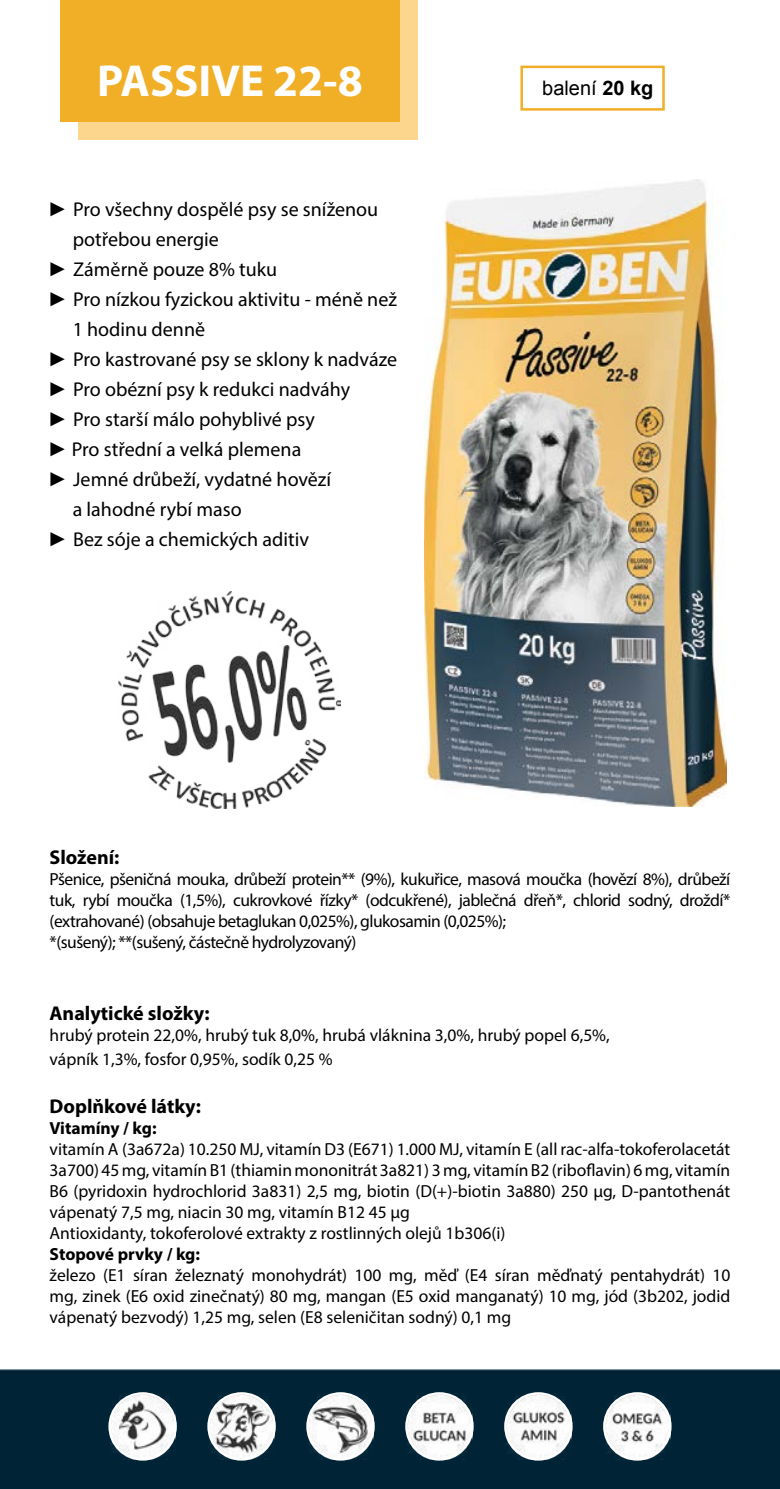
<style>
.page{position:relative;width:780px;height:1489px;background:#fff}
.page>*{position:absolute;margin:0;border:0;box-sizing:border-box;transform-origin:0 0}
.t1{font:700 45px "Myriad Pro";color:#fff}
.t2{font:20px "Myriad Pro";color:#000}
.t3{font:700 20px "Myriad Pro";color:#000}
.t4{font:20px "Arial";color:#000}
.t5{font:17.5px/21px "Myriad Pro";color:#000}
.t6{font:17.5px/21px "Myriad Pro";letter-spacing:-.03em;color:#000}
.t7{font:700 17.5px "Myriad Pro";color:#000}
.s1{font-family:"Arial"}
.s2{font-weight:700}
</style>
<div class="page">
<img style="left:0;top:0;width:780px;height:1488px">
<div style="left:78px;top:0;width:339px;height:139px;background:#fcd68d"></div>
<div style="left:60px;top:0;width:339px;height:122px;background:#f1af28"></div>
<img style="left:424px;top:179px;width:302px;height:627px">
<img style="left:118px;top:592px;width:222px;height:216px">
<div style="left:520px;top:66px;width:144px;height:45px;border:2px solid #f1af28"></div>
<img style="left:406px;top:1393px;width:66px;height:66px">
<div style="left:405px;top:1391px;width:68px;height:69px;border:2px solid #fff;border-radius:50%"></div>
<img style="left:505px;top:1393px;width:66px;height:66px">
<div style="left:504px;top:1391px;width:68px;height:69px;border:2px solid #fff;border-radius:50%"></div>
<img style="left:604px;top:1393px;width:66px;height:66px">
<div style="left:603px;top:1391px;width:68px;height:69px;border:2px solid #fff;border-radius:50%"></div>
<img style="left:307px;top:1393px;width:66px;height:66px">
<div style="left:306px;top:1391px;width:69px;height:69px;border:2px solid #fff;border-radius:50%"></div>
<img style="left:209px;top:1393px;width:65px;height:66px">
<div style="left:207px;top:1391px;width:69px;height:69px;border:2px solid #fff;border-radius:50%"></div>
<img style="left:110px;top:1393px;width:65px;height:66px">
<div style="left:108px;top:1391px;width:69px;height:69px;border:2px solid #fff;border-radius:50%"></div>
<h1 class="t1" style="left:97px;top:51px;width:267px">PASSIVE 22-8</h1>
<p class="t2" style="left:48px;top:197px;width:332px"><span class="s1">►</span> Pro všechny dospělé psy se sníženou</p>
<p class="t2" style="left:73px;top:227px;width:148px">potřebou energie</p>
<p class="t2" style="left:48px;top:257px;width:231px"><span class="s1">►</span> Záměrně pouze 8% tuku</p>
<p class="t2" style="left:48px;top:287px;width:350px"><span class="s1">►</span> Pro nízkou fyzickou aktivitu - méně než</p>
<p class="t2" style="left:73px;top:317px;width:134px">1 hodinu denně</p>
<p class="t2" style="left:48px;top:347px;width:351px"><span class="s1">►</span> Pro kastrované psy se sklony k nadváze</p>
<p class="t2" style="left:48px;top:377px;width:304px"><span class="s1">►</span> Pro obézní psy k redukci nadváhy</p>
<p class="t2" style="left:48px;top:407px;width:268px"><span class="s1">►</span> Pro starší málo pohyblivé psy</p>
<p class="t2" style="left:48px;top:437px;width:255px"><span class="s1">►</span> Pro střední a velká plemena</p>
<p class="t2" style="left:48px;top:467px;width:285px"><span class="s1">►</span> Jemné drůbeží, vydatné hovězí</p>
<p class="t2" style="left:73px;top:497px;width:170px">a lahodné rybí maso</p>
<p class="t2" style="left:48px;top:527px;width:263px"><span class="s1">►</span> Bez sóje a chemických aditiv</p>
<p class="t4" style="left:542px;top:75px;width:113px">balení <span class="s2">20 kg</span></p>
<p class="t3" style="left:50px;top:844px;width:71px">Složení:</p>
<p class="t6" style="left:50px;top:868px;width:682px">Pšenice, pšeničná mouka, drůbeží protein** (9%), kukuřice, masová moučka (hovězí 8%), drůbeží tuk, rybí moučka (1,5%), cukrovkové řízky* (odcukřené), jablečná dřeň*, chlorid sodný, droždí* (extrahované) (obsahuje betaglukan 0,025%), glukosamin (0,025%);<br>*(sušený); **(sušený, částečně hydrolyzovaný)</p>
<p class="t3" style="left:50px;top:1000px;width:161px">Analytické složky:</p>
<p class="t5" style="left:50px;top:1022px;width:561px;line-height:24px">hrubý protein 22,0%, hrubý tuk 8,0%, hrubá vláknina 3,0%, hrubý popel 6,5%, vápník 1,3%, fosfor 0,95%, sodík 0,25 %</p>
<p class="t3" style="left:50px;top:1093px;width:153px">Doplňkové látky:</p>
<p class="t7" style="left:50px;top:1116px;width:108px">Vitamíny / kg:</p>
<p class="t5" style="left:50px;top:1138px;width:682px">vitamín A (3a672a) 10.250 MJ, vitamín D3 (E671) 1.000 MJ, vitamín E (all rac-alfa-tokoferolacetát 3a700) 45 mg, vitamín B1 (thiamin mononitrát 3a821) 3 mg, vitamín B2 (riboflavin) 6 mg, vitamín B6 (pyridoxin hydrochlorid 3a831) 2,5 mg, biotin (D(+)-biotin 3a880) 250 µg, D-pantothenát vápenatý 7,5 mg, niacin 30 mg, vitamín B12 45 µg<br>Antioxidanty, tokoferolové extrakty z rostlinných olejů 1b306(i)</p>
<p class="t7" style="left:50px;top:1242px;width:152px">Stopové prvky / kg:</p>
<p class="t5" style="left:50px;top:1264px;width:682px;text-align:justify">železo (E1 síran železnatý monohydrát) 100 mg, měď (E4 síran měďnatý pentahydrát) 10 mg, zinek (E6 oxid zinečnatý) 80 mg, mangan (E5 oxid manganatý) 10 mg, jód (3b202, jodid vápenatý bezvodý) 1,25 mg, selen (E8 seleničitan sodný) 0,1 mg</p>
</div>
